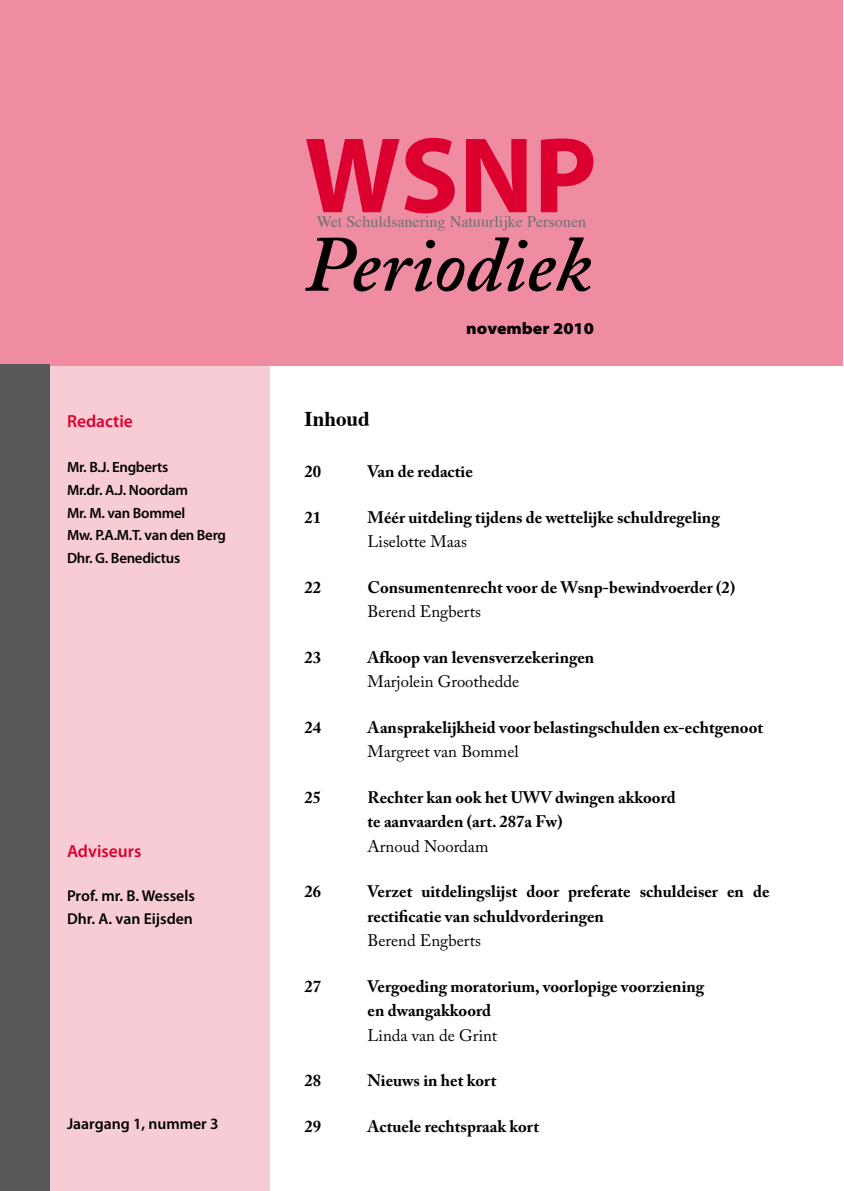
<style>
.page{position:relative;width:844px;height:1191px;background:#fff}
.page>*{position:absolute;margin:0;border:0;box-sizing:border-box;transform-origin:0 0}
.t1{font:700 108.5px "Myriad Pro";color:#dc002e}
.t2{font:italic 600 78.75px "Adobe Caslon Pro";color:#000}
.t3{font:700 21px "Times";color:#000}
.t4{font:600 17.5px "Myriad Pro";color:#dc002e}
.t5{font:700 16.62px/24.5px "Adobe Caslon Pro";color:#000}
.t6{font:16.62px "Adobe Caslon Pro";color:#000}
.t7{font:16.62px "Myriad MM 830 700";color:#000}
.t8{font:16.1px "Times";color:#707173}
.t9{font:600 15.75px/22.8px "Myriad Pro";color:#000}
.t10{font:600 14.88px/22.8px "Myriad Pro";letter-spacing:-.02em;color:#000}
</style>
<div class="page">
<div style="left:0;top:1px;width:270px;height:1190px;background:#f8ccd5"></div>
<div style="left:0;top:1px;width:842px;height:364px;background:#ef8ca1"></div>
<div style="left:0;top:365px;width:50px;height:826px;background:#58585a"></div>
<p class="t4" style="left:67px;top:410px;width:67px">Redactie</p>
<p class="t10" style="left:67px;top:455px;width:160px">Mr. B.J. Engberts<br>Mr.dr. A.J. Noordam<br>Mr. M. van Bommel<br>Mw. P.A.M.T. van den Berg<br>Dhr. G. Benedictus</p>
<p class="t4" style="left:67px;top:840px;width:76px">Adviseurs</p>
<p class="t9" style="left:67px;top:884px;width:129px">Prof. mr. B. Wessels<br>Dhr. A. van Eijsden</p>
<p class="t9" style="left:67px;top:1111px;width:153px">Jaargang 1, nummer 3</p>
<h1 class="t1" style="left:304px;top:105px;width:294px">WSNP</h1>
<h2 class="t2" style="left:304px;top:217px;width:288px">Periodiek</h2>
<p class="t8" style="left:316px;top:215px;width:271px">Wet Schuldsanering Natuurlijke Personen</p>
<p class="t3" style="left:304px;top:410px;width:67px">Inhoud</p>
<p class="t7" style="left:466px;top:319px;width:129px">november 2010</p>
<p class="t5" style="left:304px;top:459px;width:18px">20</p>
<p class="t5" style="left:367px;top:459px;width:107px">Van de redactie</p>
<p class="t5" style="left:304px;top:504px;width:18px">21</p>
<p class="t5" style="left:367px;top:504px;width:353px">Méér uitdeling tijdens de wettelijke schuldregeling</p>
<p class="t6" style="left:367px;top:531px;width:101px">Liselotte Maas</p>
<p class="t5" style="left:304px;top:574px;width:18px">22</p>
<p class="t5" style="left:367px;top:574px;width:369px">Consumentenrecht voor de Wsnp-bewindvoerder (2)</p>
<p class="t6" style="left:367px;top:601px;width:115px">Berend Engberts</p>
<p class="t5" style="left:304px;top:644px;width:18px">23</p>
<p class="t5" style="left:367px;top:644px;width:228px">Afkoop van levensverzekeringen</p>
<p class="t6" style="left:367px;top:671px;width:153px">Marjolein Groothedde</p>
<p class="t5" style="left:304px;top:714px;width:18px">24</p>
<p class="t5" style="left:367px;top:714px;width:397px">Aansprakelijkheid voor belastingschulden ex-echtgenoot</p>
<p class="t6" style="left:367px;top:741px;width:153px">Margreet van Bommel</p>
<p class="t5" style="left:304px;top:784px;width:18px">25</p>
<p class="t5" style="left:367px;top:784px;width:309px">Rechter kan ook het UWV dwingen akkoord te aanvaarden (art. 287a Fw)</p>
<p class="t6" style="left:367px;top:836px;width:122px">Arnoud Noordam</p>
<p class="t5" style="left:304px;top:879px;width:18px">26</p>
<p class="t5" style="left:367px;top:879px;width:403px">Verzet uitdelingslijst door preferate schuldeiser en de rectificatie van schuldvorderingen</p>
<p class="t6" style="left:367px;top:930px;width:115px">Berend Engberts</p>
<p class="t5" style="left:304px;top:973px;width:18px">27</p>
<p class="t5" style="left:367px;top:973px;width:338px">Vergoeding moratorium, voorlopige voorziening en dwangakkoord</p>
<p class="t6" style="left:367px;top:1025px;width:131px">Linda van de Grint</p>
<p class="t5" style="left:304px;top:1068px;width:18px">28</p>
<p class="t5" style="left:367px;top:1068px;width:130px">Nieuws in het kort</p>
<p class="t5" style="left:304px;top:1113px;width:18px">29</p>
<p class="t5" style="left:367px;top:1113px;width:173px">Actuele rechtspraak kort</p>
</div>
